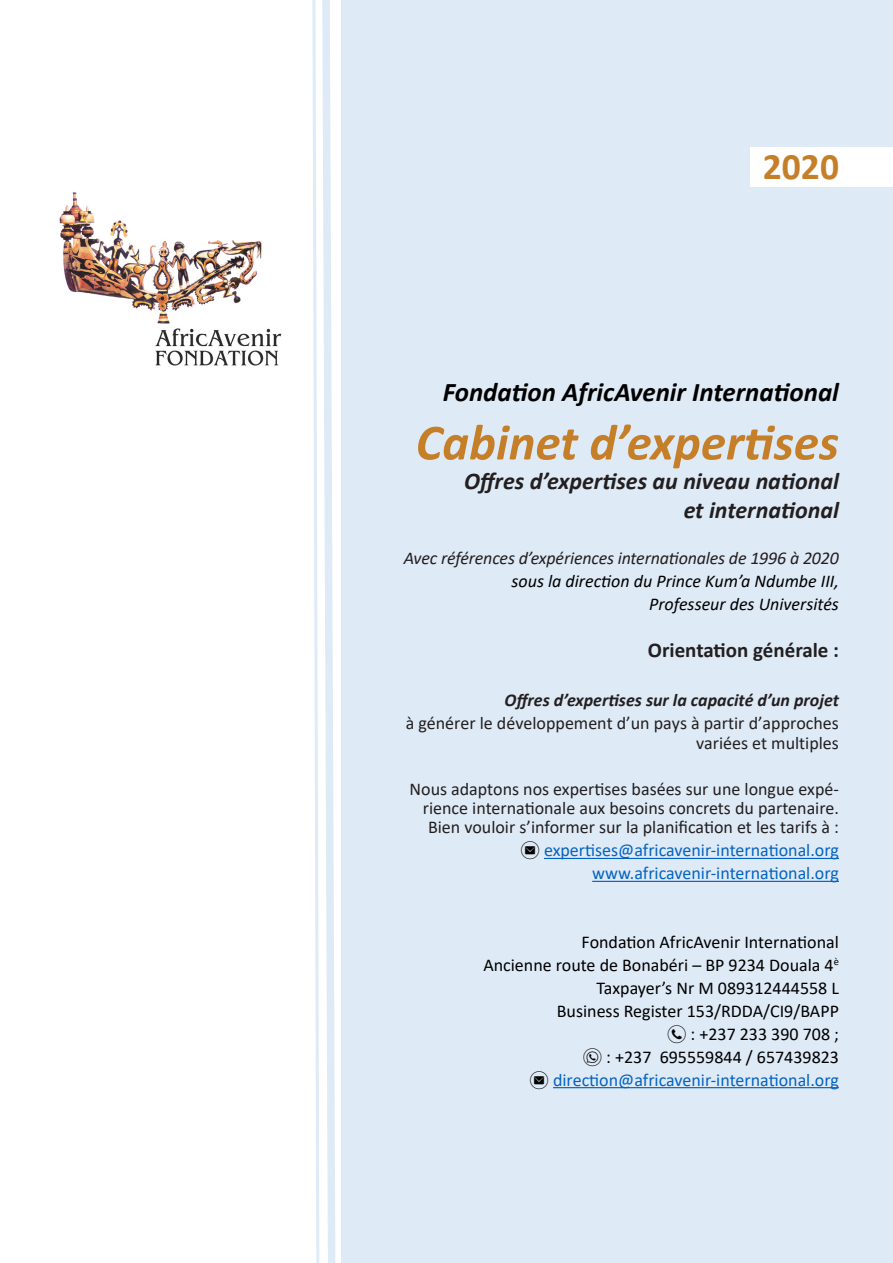
<style>
.page{position:relative;width:893px;height:1263px;background:#fff}
.page>*{position:absolute;margin:0;border:0;box-sizing:border-box;transform-origin:0 0}
.t1{font:italic 700 51px "Calibri";color:#c67f29}
.t2{font:700 37.5px "Calibri";color:#c67f29}
.t3{font:italic 700 27px "Calibri";color:#000}
.t4{font:italic 700 24px "Calibri";color:#231f20}
.t5{font:700 21px "Calibri";color:#231f20}
.t6{font:18px/19.5px "Calibri";color:#231f20;text-align:right}
.t7{font:18px "Calibri";color:#000}
.t8{font:18px "Calibri";color:#0563c1}
.t9{font:italic 18px "Calibri";color:#000}
.t10{font:italic 18px "Calibri";letter-spacing:-.01em;color:#231f20}
.t11{font:italic 700 18px "Calibri";color:#231f20}
.s1{font-family:"typeecon";color:#000}
.s2{font-family:"typeecon"}
</style>
<div class="page">
<div style="left:341px;top:0;width:552px;height:1263px;background:#deeaf6"></div>
<img style="left:59px;top:192px;width:222px;height:174px">
<div style="left:751px;top:147px;width:142px;height:40px;background:#fff"></div>
<svg style="left:312px;top:0;width:24px;height:1263px"></svg>
<hr style="left:544px;top:858px;width:295px;height:1px;background:#0563c1">
<hr style="left:592px;top:881px;width:247px;height:1px;background:#0563c1">
<hr style="left:553px;top:1087px;width:286px;height:1px;background:#0563c1">
<p class="t2" style="left:763px;top:140px;width:78px">2020</p>
<p class="t3" style="left:443px;top:373px;width:398px">Fondation AfricAvenir International</p>
<p class="t1" style="left:416px;top:406px;width:425px">Cabinet d’expertises</p>
<p class="t4" style="left:464px;top:464px;width:376px">Offres d’expertises au niveau national</p>
<p class="t4" style="left:684px;top:493px;width:157px">et international</p>
<p class="t10" style="left:404px;top:545px;width:436px">Avec références d’expériences internationales de 1996 à 2020</p>
<p class="t9" style="left:512px;top:568px;width:329px">sous la direction du Prince Kum’a Ndumbe III,</p>
<p class="t9" style="left:649px;top:591px;width:191px">Professeur des Universités</p>
<p class="t5" style="left:648px;top:635px;width:193px">Orientation générale :</p>
<p class="t11" style="left:505px;top:688px;width:336px">Offres d’expertises sur la capacité d’un projet</p>
<p class="t6" style="left:406px;top:713px;width:435px">à générer le développement d’un pays à partir d’approches variées et multiples</p>
<p class="t6" style="left:423px;top:778px;width:418px;text-align:justify;text-indent:-13px">Nous adaptons nos expertises basées sur une longue expé&shy;rience internationale aux besoins concrets du partenaire.<br>Bien vouloir s’informer sur la planification et les tarifs à :</p>
<p class="t8" style="left:520px;top:838px;width:320px"><span class="s1">E</span> expertises@africavenir-international.org</p>
<p class="t8" style="left:592px;top:861px;width:248px">www.africavenir-international.org</p>
<p class="t7" style="left:582px;top:930px;width:259px">Fondation AfricAvenir International</p>
<p class="t7" style="left:483px;top:952px;width:357px">Ancienne route de Bonabéri – BP 9234 Douala 4<sup>è</sup></p>
<p class="t7" style="left:597px;top:975px;width:244px">Taxpayer’s Nr M 089312444558 L</p>
<p class="t7" style="left:557px;top:998px;width:284px">Business Register 153/RDDA/CI9/BAPP</p>
<p class="t7" style="left:667px;top:1021px;width:173px"><span class="s2">N</span> : +237 233 390 708 ;</p>
<p class="t7" style="left:583px;top:1044px;width:258px"><span class="s2">W</span> : +237 695559844 / 657439823</p>
<p class="t8" style="left:530px;top:1067px;width:311px"><span class="s1">E</span> direction@africavenir-international.org</p>
</div>
